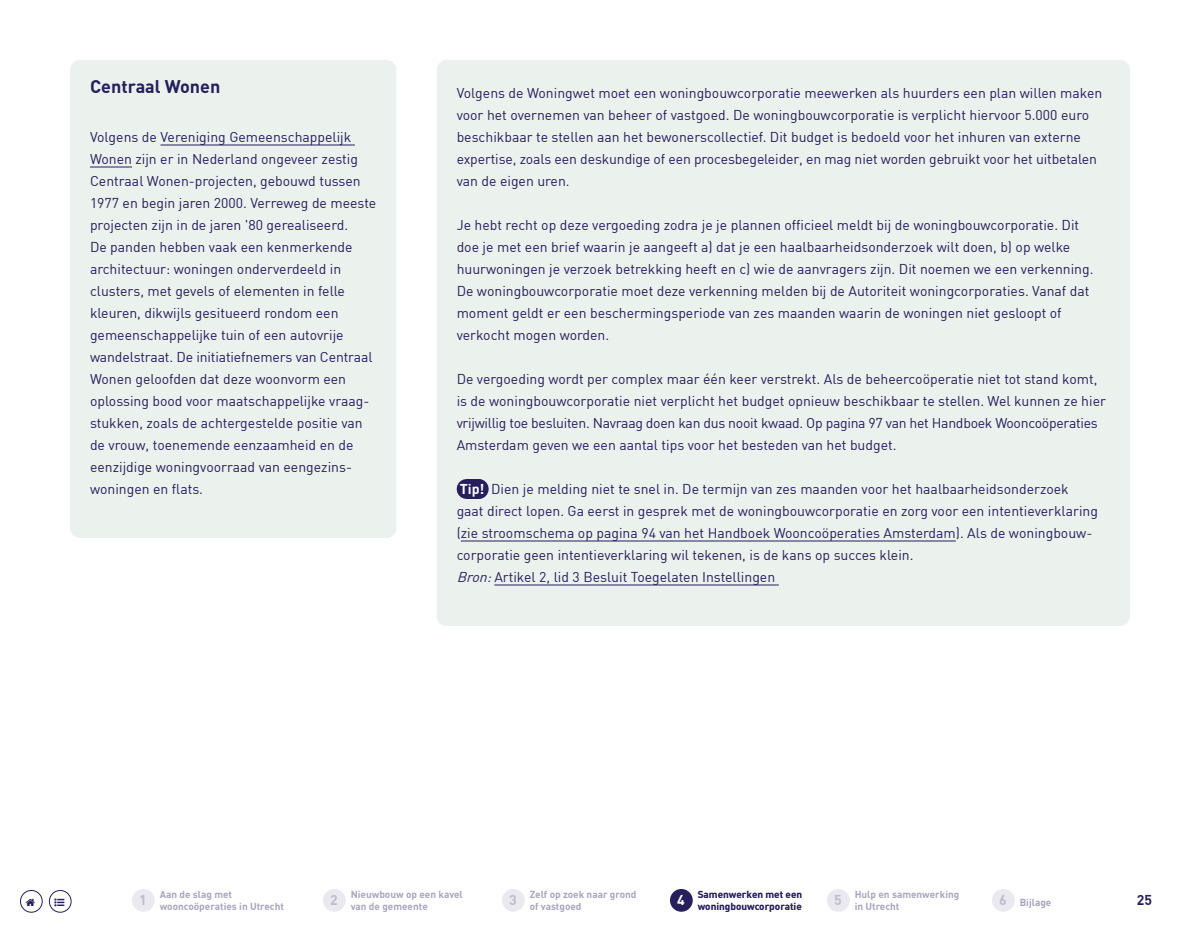
<style>
.page{position:relative;width:1200px;height:940px;background:#fff}
.page>*{position:absolute;margin:0;border:0;box-sizing:border-box;transform-origin:0 0}
.t1{font:700 18px "DINTU";color:#261f5b}
.t2{font:14px/22px "DINTU";color:#261f5b}
.t3{font:700 14px "DINTU";color:#bebcce}
.t4{font:700 14px "DINTU";color:#261f5b}
.t5{font:700 14px "DINTU";color:#fff}
.t6{font:700 10px/12px "DINTU";color:#a8a5bd}
.t7{font:700 10px/12px "DINTU";color:#261f5b}
.s1{font-weight:700;color:#fff}
.s2{font-style:italic}
</style>
<div class="page">
<div style="left:70px;top:60px;width:326px;height:478px;background:#ebf1ed;border-radius:10px"></div>
<hr style="left:161px;top:144px;width:194px;height:2px;background:#261f5b">
<hr style="left:90px;top:166px;width:42px;height:2px;background:#261f5b">
<div style="left:437px;top:60px;width:693px;height:566px;background:#ebf1ed;border-radius:10px"></div>
<svg style="left:467px;top:479px;width:12px;height:20px"></svg>
<hr style="left:461px;top:540px;width:495px;height:2px;background:#261f5b">
<hr style="left:494px;top:584px;width:285px;height:2px;background:#261f5b">
<div style="left:132px;top:889px;width:23px;height:23px;background:#e9e9ef;border-radius:50%"></div>
<div style="left:323px;top:889px;width:23px;height:23px;background:#e9e9ef;border-radius:50%"></div>
<div style="left:827px;top:889px;width:23px;height:23px;background:#e9e9ef;border-radius:50%"></div>
<div style="left:502px;top:889px;width:23px;height:23px;background:#e9e9ef;border-radius:50%"></div>
<div style="left:992px;top:889px;width:23px;height:23px;background:#e9e9ef;border-radius:50%"></div>
<div style="left:670px;top:889px;width:23px;height:23px;background:#261f5b;border-radius:50%"></div>
<div style="left:20px;top:890px;width:23px;height:23px;border:1px solid #261f5b;border-radius:50%"></div>
<div style="left:49px;top:890px;width:23px;height:23px;border:1px solid #261f5b;border-radius:50%"></div>
<p class="t1" style="left:90px;top:75px;width:132px">Centraal Wonen</p>
<p class="t2" style="left:90px;top:126px;width:288px">Volgens de Vereniging Gemeenschappelijk Wonen zijn er in Nederland ongeveer zestig Centraal Wonen-projecten, gebouwd tussen 1977 en begin jaren 2000. Verreweg de meeste projecten zijn in de jaren '80 gerealiseerd.<br>De panden hebben vaak een kenmerkende architectuur: woningen onderverdeeld in clusters, met gevels of elementen in felle kleuren, dikwijls gesitueerd rondom een gemeenschappelijke tuin of een autovrije wandelstraat. De initiatiefnemers van Centraal Wonen geloofden dat deze woonvorm een oplossing bood voor maatschappelijke vraag&shy;stukken, zoals de achtergestelde positie van de vrouw, toenemende eenzaamheid en de eenzijdige woningvoorraad van eengezins&shy;woningen en flats.</p>
<p class="t2" style="left:457px;top:82px;width:647px">Volgens de Woningwet moet een woningbouwcorporatie meewerken als huurders een plan willen maken voor het overnemen van beheer of vastgoed. De woningbouwcorporatie is verplicht hiervoor 5.000 euro beschikbaar te stellen aan het bewonerscollectief. Dit budget is bedoeld voor het inhuren van externe expertise, zoals een deskundige of een procesbegeleider, en mag niet worden gebruikt voor het uitbetalen van de eigen uren.</p>
<p class="t2" style="left:457px;top:214px;width:638px">Je hebt recht op deze vergoeding zodra je je plannen officieel meldt bij de woningbouwcorporatie. Dit doe je met een brief waarin je aangeeft a) dat je een haalbaarheidsonderzoek wilt doen, b) op welke huurwoningen je verzoek betrekking heeft en c) wie de aanvragers zijn. Dit noemen we een verkenning.<br>De woningbouwcorporatie moet deze verkenning melden bij de Autoriteit woningcorporaties. Vanaf dat moment geldt er een beschermingsperiode van zes maanden waarin de woningen niet gesloopt of verkocht mogen worden.</p>
<p class="t2" style="left:457px;top:368px;width:651px">De vergoeding wordt per complex maar één keer verstrekt. Als de beheercoöperatie niet tot stand komt, is de woningbouwcorporatie niet verplicht het budget opnieuw beschikbaar te stellen. Wel kunnen ze hier vrijwillig toe besluiten. Navraag doen kan dus nooit kwaad. Op pagina 97 van het Handboek Wooncoöperaties Amsterdam geven we een aantal tips voor het besteden van het budget.</p>
<p class="t2" style="left:457px;top:478px;width:643px"><span class="s1">Tip!</span> Dien je melding niet te snel in. De termijn van zes maanden voor het haalbaarheidsonderzoek<br>gaat direct lopen. Ga eerst in gesprek met de woningbouwcorporatie en zorg voor een intentieverklaring (zie stroomschema op pagina 94 van het Handboek Wooncoöperaties Amsterdam). Als de woningbouw&shy;corporatie geen intentieverklaring wil tekenen, is de kans op succes klein.<br><span class="s2">Bron:</span>Artikel 2, lid 3 Besluit Toegelaten Instellingen</p>
<p class="t3" style="left:509px;top:891px;width:9px">3</p>
<p class="t6" style="left:530px;top:888px;width:108px">Zelf op zoek naar grond of vastgoed</p>
<p class="t3" style="left:999px;top:891px;width:9px">6</p>
<p class="t7" style="left:698px;top:888px;width:106px">Samenwerken met een woningbouwcorporatie</p>
<p class="t3" style="left:139px;top:891px;width:9px">1</p>
<p class="t6" style="left:160px;top:888px;width:126px">Aan de slag met wooncoöperaties in Utrecht</p>
<p class="t3" style="left:330px;top:891px;width:9px">2</p>
<p class="t6" style="left:351px;top:888px;width:114px">Nieuwbouw op een kavel van de gemeente</p>
<p class="t3" style="left:834px;top:891px;width:9px">5</p>
<p class="t6" style="left:855px;top:888px;width:106px">Hulp en samenwerking in Utrecht</p>
<p class="t5" style="left:677px;top:891px;width:9px">4</p>
<p class="t6" style="left:1020px;top:896px;width:33px">Bijlage</p>
<p class="t4" style="left:1137px;top:891px;width:17px">25</p>
</div>
